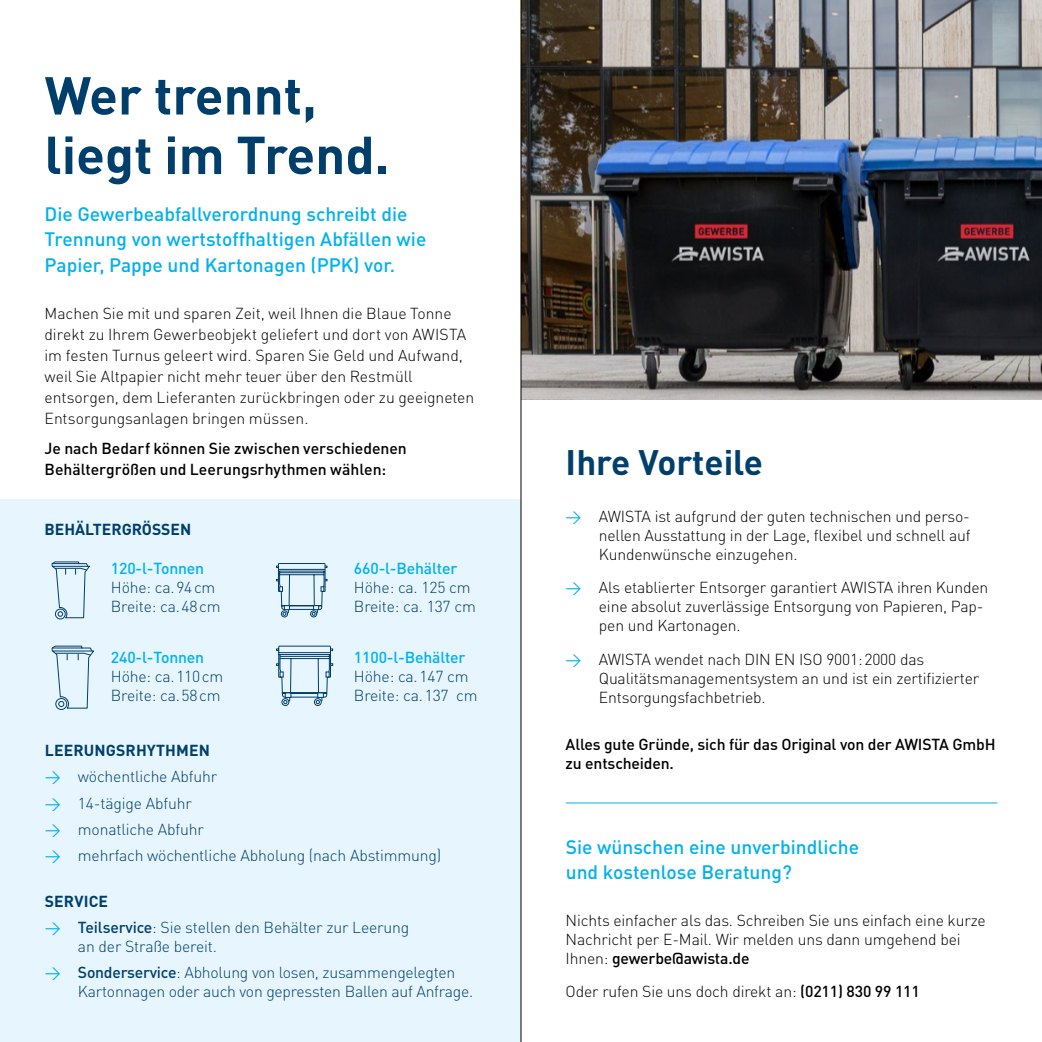
<style>
.page{position:relative;width:1042px;height:1042px;background:#fff}
.page>*{position:absolute;margin:0;border:0;box-sizing:border-box;transform-origin:0 0}
.t1{font:700 52.5px/59.5px "DIN Pro";color:#003f6b}
.t2{font:700 35px "DIN Pro";color:#003f6b}
.t3{font:500 19.25px/25.4px "DIN Pro";color:#00b1eb}
.t4{font:300 15.75px/18.9px "DIN Pro";letter-spacing:-.01em;color:#000}
.t5{font:300 15.75px/18.9px "DIN Pro";letter-spacing:-.01em;color:#003f6b}
.t6{font:500 15.75px/21px "DIN Pro";letter-spacing:-.005em;color:#000}
.t7{font:500 15.75px "DIN Pro";letter-spacing:-.01em;color:#00b1eb}
.t8{font:700 15.75px "DIN Pro";letter-spacing:.01em;color:#003f6b}
.s1{font-weight:400;color:#00b1eb}
.s2{font-weight:500}
</style>
<div class="page">
<div style="left:0;top:500px;width:521px;height:542px;background:#e6f5fe"></div>
<img style="left:521px;top:0;width:521px;height:399px">
<hr style="left:566px;top:802px;width:431px;height:1px;background:#00b1eb">
<div style="left:55px;top:609px;width:11px;height:10px;border:1px solid #003f6b;border-radius:50%"></div>
<svg style="left:51px;top:561px;width:39px;height:57px"></svg>
<div style="left:55px;top:698px;width:12px;height:12px;border:1px solid #003f6b;border-radius:50%"></div>
<svg style="left:51px;top:645px;width:43px;height:64px"></svg>
<svg style="left:276px;top:645px;width:57px;height:61px"></svg>
<svg style="left:276px;top:563px;width:52px;height:55px"></svg>
<hr style="left:520px;top:0;width:1px;height:1042px;background:#000">
<h1 class="t1" style="left:45px;top:64px;width:346px">Wer trennt, liegt im Trend.</h1>
<p class="t3" style="left:45px;top:201px;width:383px">Die Gewerbeabfallverordnung schreibt die<br>Trennung von wertstoffhaltigen Abfällen wie<br>Papier, Pappe und Kartonagen (PPK) vor.</p>
<p class="t4" style="left:45px;top:302px;width:431px;line-height:21px">Machen Sie mit und sparen Zeit, weil Ihnen die Blaue Tonne direkt zu Ihrem Gewerbeobjekt geliefert und dort von AWISTA im festen Turnus geleert wird. Sparen Sie Geld und Aufwand, weil Sie Altpapier nicht mehr teuer über den Restmüll entsorgen, dem Lieferanten zurückbringen oder zu geeigneten Entsorgungsanlagen bringen müssen.</p>
<p class="t6" style="left:45px;top:438px;width:364px">Je nach Bedarf können Sie zwischen verschiedenen<br>Behältergrößen und Leerungsrhythmen wählen:</p>
<p class="t8" style="left:45px;top:519px;width:148px">BEHÄLTERGRÖSSEN</p>
<p class="t7" style="left:111px;top:558px;width:95px">120-l-Tonnen</p>
<p class="t5" style="left:111px;top:577px;width:111px">Höhe: ca.94cm<br>Breite: ca.48cm</p>
<p class="t7" style="left:111px;top:646px;width:95px">240-l-Tonnen</p>
<p class="t5" style="left:111px;top:666px;width:114px">Höhe: ca.110cm<br>Breite: ca.58cm</p>
<p class="t7" style="left:354px;top:558px;width:105px">660-l-Behälter</p>
<p class="t5" style="left:354px;top:577px;width:123px">Höhe: ca. 125 cm<br>Breite: ca. 137 cm</p>
<p class="t7" style="left:354px;top:646px;width:113px">1100-l-Behälter</p>
<p class="t5" style="left:354px;top:666px;width:125px">Höhe: ca.147 cm<br>Breite: ca.137 cm</p>
<p class="t8" style="left:45px;top:739px;width:167px">LEERUNGSRHYTHMEN</p>
<p class="t5" style="left:45px;top:766px;width:174px"><span class="s1">→</span> wöchentliche Abfuhr</p>
<p class="t5" style="left:45px;top:793px;width:149px"><span class="s1">→</span> 14-tägige Abfuhr</p>
<p class="t5" style="left:45px;top:819px;width:161px"><span class="s1">→</span> monatliche Abfuhr</p>
<p class="t5" style="left:45px;top:845px;width:398px"><span class="s1">→</span> mehrfach wöchentliche Abholung (nach Abstimmung)</p>
<p class="t8" style="left:45px;top:890px;width:65px">SERVICE</p>
<p class="t5" style="left:78px;top:917px;width:333px;text-indent:-33px"><span class="s1">→</span> <span class="s2">Teilservice</span>: Sie stellen den Behälter zur Leerung an der Straße bereit.</p>
<p class="t5" style="left:78px;top:962px;width:397px;text-indent:-33px"><span class="s1">→</span> <span class="s2">Sonderservice</span>: Abholung von losen, zusammengelegten<br>Kartonnagen oder auch von gepressten Ballen auf Anfrage.</p>
<h2 class="t2" style="left:566px;top:439px;width:199px">Ihre Vorteile</h2>
<p class="t4" style="left:599px;top:506px;width:373px;text-align:justify;text-indent:-33px"><span class="s1">→</span> AWISTA ist aufgrund der guten technischen und perso&shy;nellen Ausstattung in der Lage, flexibel und schnell auf Kundenwünsche einzugehen.</p>
<p class="t4" style="left:599px;top:578px;width:391px;text-indent:-33px"><span class="s1">→</span> Als etablierter Entsorger garantiert AWISTA ihren Kunden eine absolut zuverlässige Entsorgung von Papieren, Pap&shy;pen und Kartonagen.</p>
<p class="t4" style="left:599px;top:649px;width:382px;text-indent:-33px"><span class="s1">→</span> AWISTA wendet nach DIN EN ISO 9001:2000 das<br>Qualitätsmanagementsystem an und ist ein zertifizierter<br>Entsorgungsfachbetrieb.</p>
<p class="t6" style="left:566px;top:734px;width:431px;line-height:18.9px">Alles gute Gründe, sich für das Original von der AWISTA GmbH zu entscheiden.</p>
<p class="t3" style="left:566px;top:833px;width:295px">Sie wünschen eine unverbindliche und kostenlose Beratung?</p>
<p class="t4" style="left:566px;top:910px;width:422px">Nichts einfacher als das. Schreiben Sie uns einfach eine kurze<br>Nachricht per E-Mail. Wir melden uns dann umgehend bei<br>Ihnen: <span class="s2">gewerbe@awista.de</span></p>
<p class="t4" style="left:566px;top:981px;width:356px">Oder rufen Sie uns doch direkt an: <span class="s2">(0211) 830 99 111</span></p>
</div>
